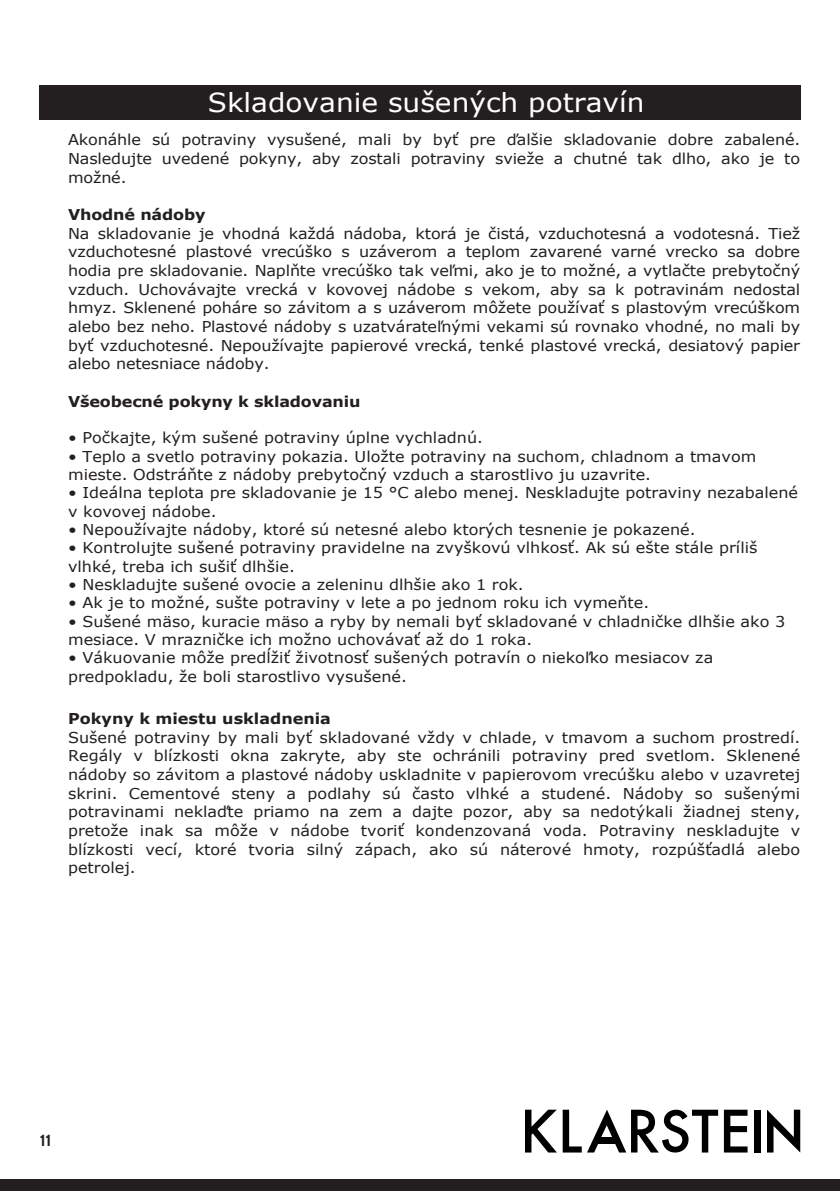
<style>
.page{position:relative;width:840px;height:1191px;background:#fff}
.page>*{position:absolute;margin:0;border:0;box-sizing:border-box;transform-origin:0 0}
.t1{font:26.2px "Verdana";color:#fff;scale:1.07 1}
.t2{font:700 16px "Cabin";color:#231f20}
.t3{font:15px/18.6px "Verdana";color:#231f20;scale:1.07 1}
.t4{font:700 15px "Verdana";letter-spacing:-.01em;color:#231f20;scale:1.07 1}
</style>
<div class="page">
<div style="left:0;top:1179px;width:839px;height:12px;background:#231f20"></div>
<svg style="left:525px;top:1109px;width:31px;height:43px"></svg>
<svg style="left:723px;top:1109px;width:24px;height:43px"></svg>
<div style="left:753px;top:1109px;width:7px;height:43px;background:#000"></div>
<svg style="left:562px;top:1109px;width:155px;height:43px"></svg>
<div style="left:594px;top:1137px;width:24px;height:6px;background:#000"></div>
<svg style="left:767px;top:1109px;width:32px;height:43px"></svg>
<div style="left:40px;top:85px;width:760px;height:35px;background:#231f20"></div>
<h1 class="t1" style="left:208px;top:84px;width:409px">Skladovanie sušených potravín</h1>
<p class="t3" style="left:68px;top:130px;width:685px;text-align:justify">Akonáhle sú potraviny vysušené, mali by byť pre ďalšie skladovanie dobre zabalené.<br>Nasledujte uvedené pokyny, aby zostali potraviny svieže a chutné tak dlho, ako je to možné.</p>
<p class="t4" style="left:68px;top:204px;width:130px">Vhodné nádoby</p>
<p class="t3" style="left:68px;top:224px;width:685px;text-align:justify">Na skladovanie je vhodná každá nádoba, ktorá je čistá, vzduchotesná a vodotesná. Tiež vzduchotesné plastové vrecúško s uzáverom a teplom zavarené varné vrecko sa dobre hodia pre skladovanie. Naplňte vrecúško tak veľmi, ako je to možné, a vytlačte prebytočný vzduch. Uchovávajte vrecká v kovovej nádobe s vekom, aby sa k potravinám nedostal hmyz. Sklenené poháre so závitom a s uzáverom môžete používať s plastovým vrecúškom alebo bez neho. Plastové nádoby s uzatvárateľnými vekami sú rovnako vhodné, no mali by byť vzduchotesné. Nepoužívajte papierové vrecká, tenké plastové vrecká, desiatový papier alebo netesniace nádoby.</p>
<p class="t4" style="left:68px;top:391px;width:274px">Všeobecné pokyny k skladovaniu</p>
<p class="t3" style="left:68px;top:428px;width:389px">• Počkajte, kým sušené potraviny úplne vychladnú.</p>
<p class="t3" style="left:68px;top:447px;width:644px">• Teplo a svetlo potraviny pokazia. Uložte potraviny na suchom, chladnom a tmavom mieste. Odstráňte z nádoby prebytočný vzduch a starostlivo ju uzavrite.</p>
<p class="t3" style="left:68px;top:483px;width:683px">• Ideálna teplota pre skladovanie je 15 °C alebo menej. Neskladujte potraviny nezabalené v kovovej nádobe.</p>
<p class="t3" style="left:68px;top:520px;width:587px">• Nepoužívajte nádoby, ktoré sú netesné alebo ktorých tesnenie je pokazené.</p>
<p class="t3" style="left:68px;top:538px;width:645px">• Kontrolujte sušené potraviny pravidelne na zvyškovú vlhkosť. Ak sú ešte stále príliš vlhké, treba ich sušiť dlhšie.</p>
<p class="t3" style="left:68px;top:575px;width:427px">• Neskladujte sušené ovocie a zeleninu dlhšie ako 1 rok.</p>
<p class="t3" style="left:68px;top:593px;width:544px">• Ak je to možné, sušte potraviny v lete a po jednom roku ich vymeňte.</p>
<p class="t3" style="left:68px;top:612px;width:671px">• Sušené mäso, kuracie mäso a ryby by nemali byť skladované v chladničke dlhšie ako 3 mesiace. V mrazničke ich možno uchovávať až do 1 roka.</p>
<p class="t3" style="left:68px;top:648px;width:604px">• Vákuovanie môže predĺžiť životnosť sušených potravín o niekoľko mesiacov za predpokladu, že boli starostlivo vysušené.</p>
<p class="t4" style="left:68px;top:708px;width:247px">Pokyny k miestu uskladnenia</p>
<p class="t3" style="left:68px;top:727px;width:685px;text-align:justify">Sušené potraviny by mali byť skladované vždy v chlade, v tmavom a suchom prostredí.<br>Regály v blízkosti okna zakryte, aby ste ochránili potraviny pred svetlom. Sklenené nádoby so závitom a plastové nádoby uskladnite v papierovom vrecúšku alebo v uzavretej skrini. Cementové steny a podlahy sú často vlhké a studené. Nádoby so sušenými potravinami neklaďte priamo na zem a dajte pozor, aby sa nedotýkali žiadnej steny, pretože inak sa môže v nádobe tvoriť kondenzovaná voda. Potraviny neskladujte v blízkosti vecí, ktoré tvoria silný zápach, ako sú náterové hmoty, rozpúšťadlá alebo petrolej.</p>
<p class="t2" style="left:40px;top:1130px;width:13px">11</p>
</div>
